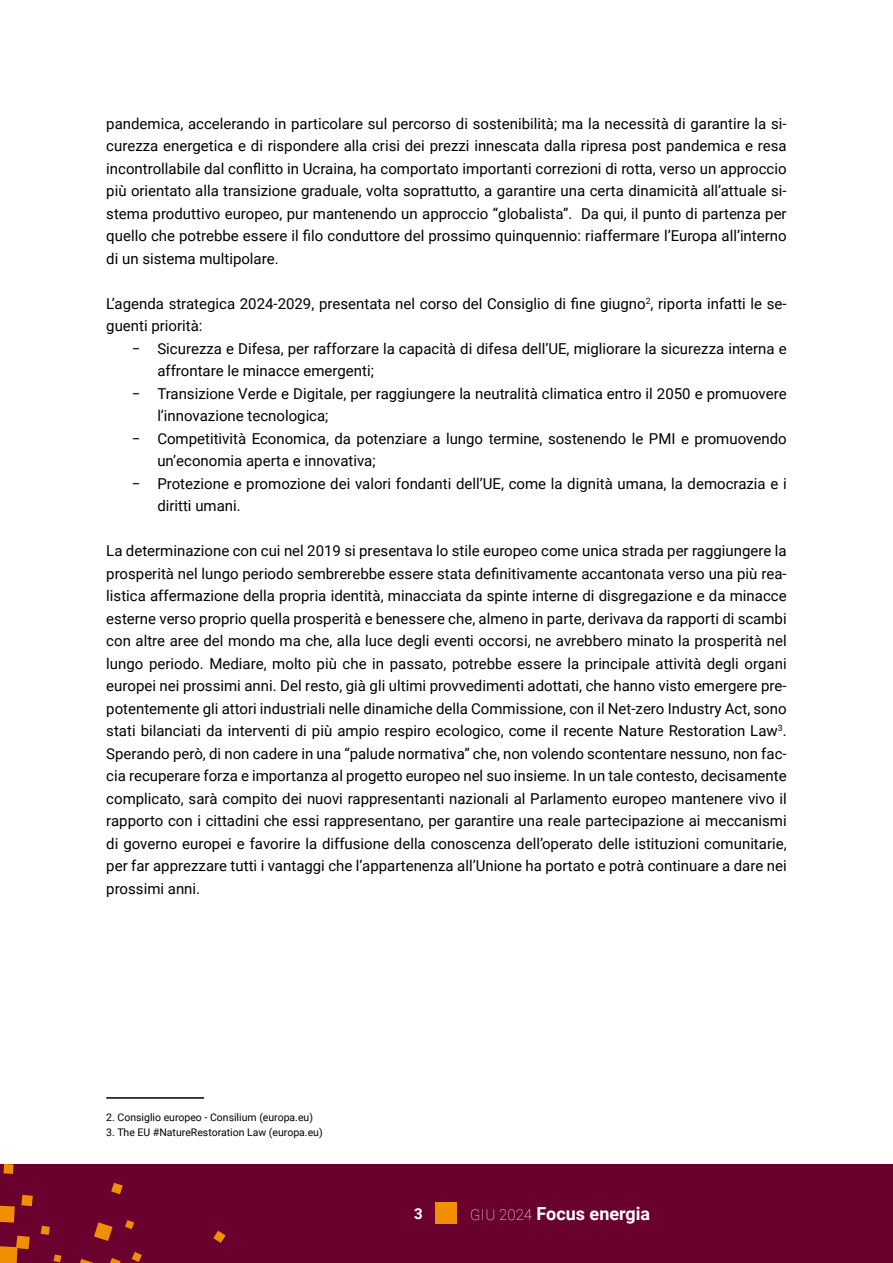
<style>
.page{position:relative;width:893px;height:1263px;background:#fff}
.page>*{position:absolute;margin:0;border:0;box-sizing:border-box;transform-origin:0 0}
.t1{font:700 18px "Roboto";color:#fff}
.t2{font:15px/22.5px "Roboto";color:#000;text-align:justify}
.t3{font:700 15px "Roboto";color:#fff}
.t4{font:10.5px "Roboto";color:#000}
.s1{font-weight:100;font-size:15px}
</style>
<div class="page">
<div style="left:0;top:1164px;width:893px;height:99px;background:#6a002e"></div>
<svg style="left:0;top:1164px;width:226px;height:99px"></svg>
<div style="left:436px;top:1203px;width:21px;height:21px;background:#f28f00"></div>
<hr style="left:106px;top:1097px;width:98px;height:2px;background:#000">
<p class="t2" style="left:106px;top:112px;width:682px">pandemica, accelerando in particolare sul percorso di sostenibilità; ma la necessità di garantire la si&shy;curezza energetica e di rispondere alla crisi dei prezzi innescata dalla ripresa post pandemica e resa incontrollabile dal conflitto in Ucraina, ha comportato importanti correzioni di rotta, verso un approccio più orientato alla transizione graduale, volta soprattutto, a garantire una certa dinamicità all’attuale si&shy;stema produttivo europeo, pur mantenendo un approccio “globalista”. Da qui, il punto di partenza per quello che potrebbe essere il filo conduttore del prossimo quinquennio: riaffermare l’Europa all’interno di un sistema multipolare.</p>
<p class="t2" style="left:106px;top:292px;width:682px">L’agenda strategica 2024-2029, presentata nel corso del Consiglio di fine giugno<sup>2</sup>, riporta infatti le se&shy;guenti priorità:</p>
<p class="t2" style="left:132px;top:337px;width:656px">− Sicurezza e Difesa, per rafforzare la capacità di difesa dell’UE, migliorare la sicurezza interna e</p>
<p class="t2" style="left:157px;top:359px;width:218px">affrontare le minacce emergenti;</p>
<p class="t2" style="left:132px;top:382px;width:656px">− Transizione Verde e Digitale, per raggiungere la neutralità climatica entro il 2050 e promuovere</p>
<p class="t2" style="left:157px;top:404px;width:173px">l’innovazione tecnologica;</p>
<p class="t2" style="left:132px;top:427px;width:656px">− Competitività Economica, da potenziare a lungo termine, sostenendo le PMI e promuovendo</p>
<p class="t2" style="left:157px;top:449px;width:220px">un’economia aperta e innovativa;</p>
<p class="t2" style="left:132px;top:472px;width:656px">− Protezione e promozione dei valori fondanti dell’UE, come la dignità umana, la democrazia e i</p>
<p class="t2" style="left:157px;top:494px;width:85px">diritti umani.</p>
<p class="t2" style="left:106px;top:539px;width:682px">La determinazione con cui nel 2019 si presentava lo stile europeo come unica strada per raggiungere la prosperità nel lungo periodo sembrerebbe essere stata definitivamente accantonata verso una più rea&shy;listica affermazione della propria identità, minacciata da spinte interne di disgregazione e da minacce esterne verso proprio quella prosperità e benessere che, almeno in parte, derivava da rapporti di scambi con altre aree del mondo ma che, alla luce degli eventi occorsi, ne avrebbero minato la prosperità nel lungo periodo. Mediare, molto più che in passato, potrebbe essere la principale attività degli organi europei nei prossimi anni. Del resto, già gli ultimi provvedimenti adottati, che hanno visto emergere pre&shy;potentemente gli attori industriali nelle dinamiche della Commissione, con il Net-zero Industry Act, sono stati bilanciati da interventi di più ampio respiro ecologico, come il recente Nature Restoration Law<sup>3</sup>.<br>Sperando però, di non cadere in una “palude normativa” che, non volendo scontentare nessuno, non fac&shy;cia recuperare forza e importanza al progetto europeo nel suo insieme. In un tale contesto, decisamente complicato, sarà compito dei nuovi rappresentanti nazionali al Parlamento europeo mantenere vivo il rapporto con i cittadini che essi rappresentano, per garantire una reale partecipazione ai meccanismi di governo europei e favorire la diffusione della conoscenza dell’operato delle istituzioni comunitarie, per far apprezzare tutti i vantaggi che l’appartenenza all’Unione ha portato e potrà continuare a dare nei prossimi anni.</p>
<p class="t4" style="left:106px;top:1109px;width:208px">2. Consiglio europeo - Consilium (europa.eu)</p>
<p class="t4" style="left:106px;top:1124px;width:218px">3. The EU #NatureRestoration Law (europa.eu)</p>
<p class="t3" style="left:414px;top:1203px;width:10px">3</p>
<p class="t1" style="left:470px;top:1200px;width:182px"><span class="s1">GIU 2024</span> Focus energia</p>
</div>
